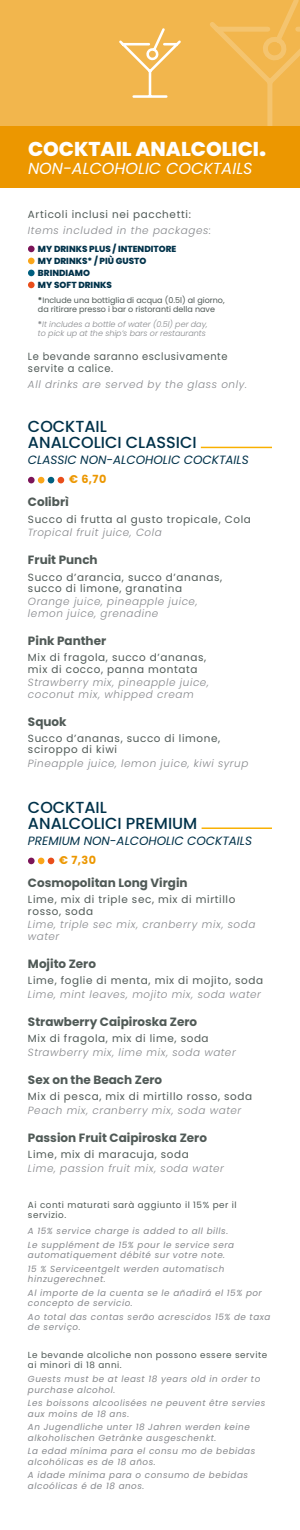
<style>
.page{position:relative;width:300px;height:1530px;background:#fff}
.page>*{position:absolute;margin:0;border:0;box-sizing:border-box;transform-origin:0 0}
.t1{font:800 20px "Poppins";color:#fff}
.t2{font:500 16px/16px "Poppins";color:#00324a}
.t3{font:italic 16px "Poppins";color:#fff}
.t4{font:700 12px "Poppins";color:#505a57}
.t5{font:italic 12px "Poppins";color:#00324a}
.t6{font:700 11.2px "Poppins";color:#ec9700}
.t7{font:italic 300 10.4px/11.6px "Poppins";letter-spacing:.055em;color:#86888c}
.t8{font:10.4px/11.2px "Poppins";letter-spacing:.06em;color:#505a57}
.t9{font:10.4px/12px "Poppins";letter-spacing:.06em;color:#505a57;scale:.95 1}
.t10{font:italic 8.8px/10.4px "Poppins";letter-spacing:.06em;color:#86888c}
.t11{font:8.8px/10.4px "Poppins";letter-spacing:.06em;color:#505a57}
.t12{font:800 8.8px/12px "Poppins";color:#00324a}
.t13{font:8px/8.8px "Poppins";color:#505a57}
.t14{font:italic 300 8px/8.8px "Poppins";color:#86888c}
.s1{font-size:24px}
.s2{font-weight:800}
.s3{font-weight:700;font-style:normal}
</style>
<div class="page">
<hr style="left:201px;top:447px;width:71px;height:1px;background:#f9b000">
<hr style="left:202px;top:827px;width:70px;height:2px;background:#f9b000">
<div style="left:28px;top:246px;width:7px;height:6px;background:#7b1458;border-radius:50%"></div>
<div style="left:28px;top:258px;width:7px;height:6px;background:#faa61a;border-radius:50%"></div>
<div style="left:28px;top:270px;width:7px;height:6px;background:#005f80;border-radius:50%"></div>
<div style="left:28px;top:282px;width:7px;height:6px;background:#e94e1b;border-radius:50%"></div>
<div style="left:28px;top:477px;width:7px;height:6px;background:#7b1458;border-radius:50%"></div>
<svg style="left:38px;top:477px;width:26px;height:6px"></svg>
<div style="left:28px;top:858px;width:7px;height:6px;background:#7b1458;border-radius:50%"></div>
<svg style="left:38px;top:858px;width:16px;height:6px"></svg>
<div style="left:0;top:0;width:300px;height:126px;background:#f2b64d"></div>
<svg style="left:119px;top:28px;width:62px;height:70px"></svg>
<svg style="left:210px;top:0;width:90px;height:126px"></svg>
<div style="left:0;top:126px;width:300px;height:62px;background:#ec9700"></div>
<h1 class="t1" style="left:28px;top:137px;width:240px">COCKTAIL ANALCOLICI<span class="s1">.</span></h1>
<h2 class="t3" style="left:28px;top:159px;width:226px">NON-ALCOHOLIC COCKTAILS</h2>
<p class="t8" style="left:28px;top:209px;width:164px">Articoli inclusi nei pacchetti:</p>
<p class="t7" style="left:28px;top:225px;width:185px">Items included in the packages:</p>
<p class="t12" style="left:38px;top:243px;width:140px">MY DRINKS PLUS / INTENDITORE<br>MY DRINKS* / PIÙ GUSTO<br>BRINDIAMO<br>MY SOFT DRINKS</p>
<p class="t13" style="left:38px;top:296px;width:188px"><span class="s2">*</span>Include una bottiglia di acqua (0.5l) al giorno, da ritirare presso i bar o ristoranti della nave</p>
<p class="t14" style="left:38px;top:320px;width:171px"><span class="s3">*</span>It includes a bottle of water (0.5l) per day, to pick up at the ship’s bars or restaurants</p>
<p class="t9" style="left:28px;top:351px;width:212px">Le bevande saranno esclusivamente servite a calice.</p>
<p class="t7" style="left:28px;top:379px;width:221px">All drinks are served by the glass only.</p>
<h2 class="t2" style="left:28px;top:419px;width:170px">COCKTAIL<br>ANALCOLICI CLASSICI</h2>
<h3 class="t5" style="left:28px;top:453px;width:222px">CLASSIC NON-ALCOHOLIC COCKTAILS</h3>
<p class="t6" style="left:69px;top:473px;width:39px">€ 6,70</p>
<h3 class="t4" style="left:28px;top:495px;width:43px">Colibrì</h3>
<p class="t8" style="left:28px;top:513px;width:224px">Succo di frutta al gusto tropicale, Cola</p>
<p class="t7" style="left:28px;top:527px;width:135px">Tropical fruit juice, Cola</p>
<h3 class="t4" style="left:28px;top:553px;width:71px">Fruit Punch</h3>
<p class="t8" style="left:28px;top:571px;width:196px">Succo d’arancia, succo d’ananas, succo di limone, granatina</p>
<p class="t7" style="left:28px;top:596px;width:171px">Orange juice, pineapple juice, lemon juice, grenadine</p>
<h3 class="t4" style="left:28px;top:634px;width:80px">Pink Panther</h3>
<p class="t8" style="left:28px;top:652px;width:180px">Mix di fragola, succo d’ananas, mix di cocco, panna montata</p>
<p class="t7" style="left:28px;top:677px;width:182px">Strawberry mix, pineapple juice, coconut mix, whipped cream</p>
<h3 class="t4" style="left:28px;top:715px;width:40px">Squok</h3>
<p class="t8" style="left:28px;top:733px;width:194px">Succo d’ananas, succo di limone, sciroppo di kiwi</p>
<p class="t7" style="left:28px;top:758px;width:222px">Pineapple juice, lemon juice, kiwi syrup</p>
<h2 class="t2" style="left:28px;top:800px;width:171px">COCKTAIL<br>ANALCOLICI PREMIUM</h2>
<h3 class="t5" style="left:28px;top:834px;width:226px">PREMIUM NON-ALCOHOLIC COCKTAILS</h3>
<p class="t6" style="left:59px;top:854px;width:38px">€ 7,30</p>
<h3 class="t4" style="left:28px;top:876px;width:161px">Cosmopolitan Long Virgin</h3>
<p class="t8" style="left:28px;top:894px;width:209px">Lime, mix di triple sec, mix di mirtillo rosso, soda</p>
<p class="t7" style="left:28px;top:919px;width:229px">Lime, triple sec mix, cranberry mix, soda water</p>
<h3 class="t4" style="left:28px;top:957px;width:70px">Mojito Zero</h3>
<p class="t8" style="left:28px;top:975px;width:237px">Lime, foglie di menta, mix di mojito, soda</p>
<p class="t7" style="left:28px;top:988px;width:234px">Lime, mint leaves, mojito mix, soda water</p>
<h3 class="t4" style="left:28px;top:1015px;width:171px">Strawberry Caipiroska Zero</h3>
<p class="t8" style="left:28px;top:1033px;width:182px">Mix di fragola, mix di lime, soda</p>
<p class="t7" style="left:28px;top:1046px;width:209px">Strawberry mix, lime mix, soda water</p>
<h3 class="t4" style="left:28px;top:1073px;width:136px">Sex on the Beach Zero</h3>
<p class="t8" style="left:28px;top:1091px;width:226px">Mix di pesca, mix di mirtillo rosso, soda</p>
<p class="t7" style="left:28px;top:1104px;width:215px">Peach mix, cranberry mix, soda water</p>
<h3 class="t4" style="left:28px;top:1131px;width:181px">Passion Fruit Caipiroska Zero</h3>
<p class="t8" style="left:28px;top:1149px;width:162px">Lime, mix di maracuja, soda</p>
<p class="t7" style="left:28px;top:1162px;width:197px">Lime, passion fruit mix, soda water</p>
<p class="t11" style="left:28px;top:1200px;width:210px">Ai conti maturati sarà aggiunto il 15% per il servizio.</p>
<p class="t10" style="left:28px;top:1223px;width:208px;line-height:14.4px">A 15% service charge is added to all bills.<br>Le supplément de 15% pour le service sera</p>
<p class="t10" style="left:28px;top:1249px;width:199px;line-height:13.6px">automatiquement débité sur votre note.<br>15 % Serviceentgelt werden automatisch</p>
<p class="t10" style="left:28px;top:1273px;width:235px;line-height:13.6px">hinzugerechnet.<br>Al importe de la cuenta se le añadirá el 15% por</p>
<p class="t10" style="left:28px;top:1297px;width:244px;line-height:13.6px">concepto de servicio.<br>Ao total das contas serão acrescidos 15% de taxa</p>
<p class="t10" style="left:28px;top:1322px;width:54px">de serviço.</p>
<p class="t11" style="left:28px;top:1350px;width:241px">Le bevande alcoliche non possono essere servite ai minori di 18 anni.</p>
<p class="t10" style="left:28px;top:1374px;width:234px">Guests must be at least 18 years old in order to purchase alcohol.</p>
<p class="t10" style="left:28px;top:1398px;width:239px">Les boissons alcoolisées ne peuvent être servies aux moins de 18 ans.</p>
<p class="t10" style="left:28px;top:1422px;width:223px">An Jugendliche unter 18 Jahren werden keine alkoholischen Getränke ausgeschenkt.</p>
<p class="t10" style="left:28px;top:1446px;width:229px">La edad mínima para el consu mo de bebidas alcohólicas es de 18 años.</p>
<p class="t10" style="left:28px;top:1470px;width:222px">A idade mínima para o consumo de bebidas alcoólicas é de 18 anos.</p>
</div>
